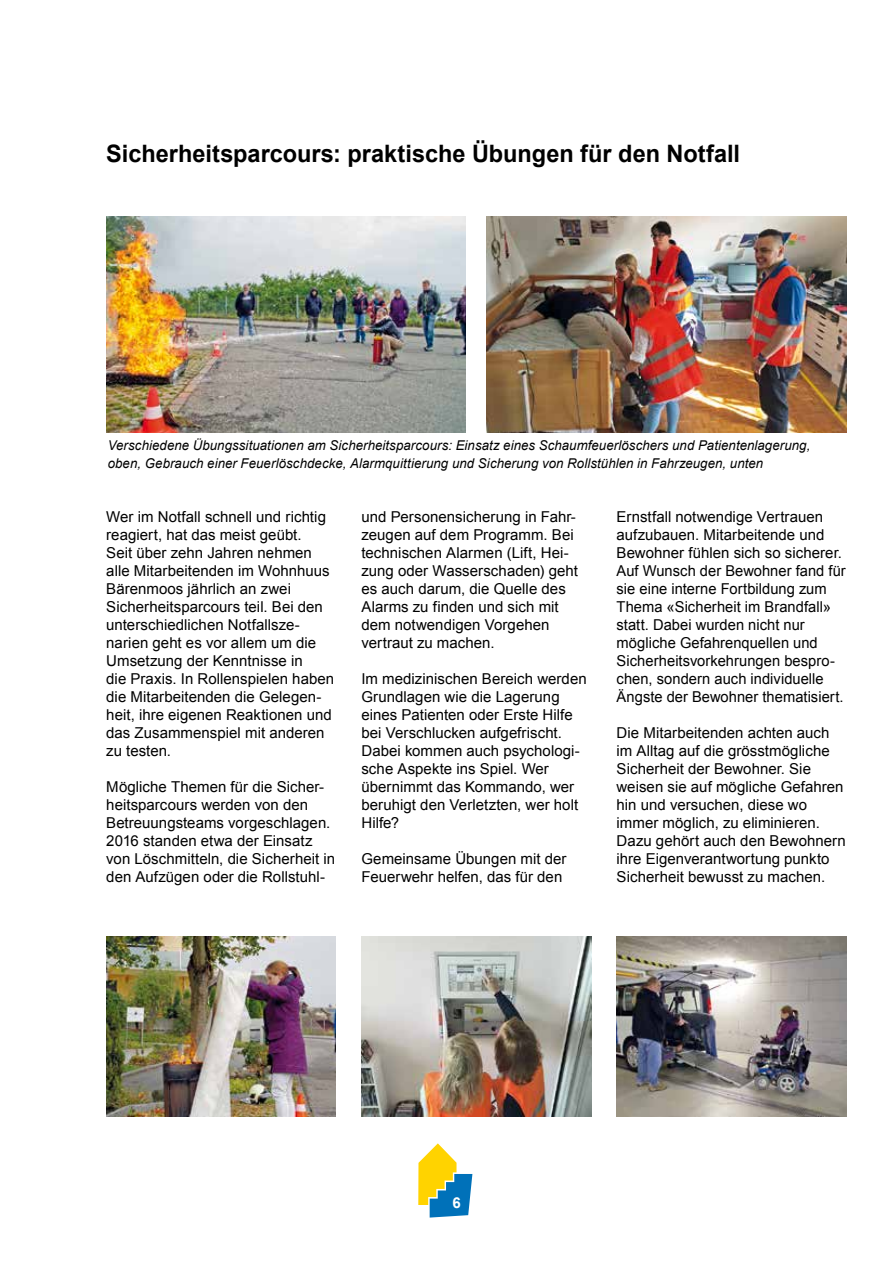
<style>
.page{position:relative;width:893px;height:1263px;background:#fff}
.page>*{position:absolute;margin:0;border:0;box-sizing:border-box;transform-origin:0 0}
.t1{font:700 24px "Arial";color:#000}
.t2{font:15px/18px "Arial";letter-spacing:.005em;color:#000}
.t3{font:700 15px "Arial";color:#fff}
.t4{font:italic 13.5px/18px "Arial";letter-spacing:.005em;color:#000}
</style>
<div class="page">
<svg style="left:418px;top:1143px;width:54px;height:74px"></svg>
<img style="left:106px;top:216px;width:360px;height:216px">
<img style="left:487px;top:216px;width:359px;height:216px">
<img style="left:361px;top:936px;width:230px;height:180px">
<img style="left:617px;top:936px;width:229px;height:180px">
<img style="left:106px;top:936px;width:230px;height:180px">
<h1 class="t1" style="left:106px;top:140px;width:635px">Sicherheitsparcours: praktische Übungen für den Notfall</h1>
<p class="t4" style="left:108px;top:437px;width:704px">Verschiedene Übungssituationen am Sicherheitsparcours: Einsatz eines Schaumfeuerlöschers und Patientenlagerung, oben, Gebrauch einer Feuerlöschdecke, Alarmquittierung und Sicherung von Rollstühlen in Fahrzeugen, unten</p>
<p class="t2" style="left:106px;top:508px;width:229px">Wer im Notfall schnell und richtig reagiert, hat das meist geübt.<br>Seit über zehn Jahren nehmen alle Mitarbeitenden im Wohnhuus<br>Bärenmoos jährlich an zwei<br>Sicherheitsparcours teil. Bei den unterschiedlichen Notfallsze&shy;narien geht es vor allem um die<br>Umsetzung der Kenntnisse in<br>die Praxis. In Rollenspielen haben die Mitarbeitenden die Gelegen&shy;heit, ihre eigenen Reaktionen und das Zusammenspiel mit anderen zu testen.</p>
<p class="t2" style="left:106px;top:778px;width:230px">Mögliche Themen für die Sicher&shy;heitsparcours werden von den<br>Betreuungsteams vorgeschlagen.<br>2016 standen etwa der Einsatz von Löschmitteln, die Sicherheit in den Aufzügen oder die Rollstuhl-</p>
<p class="t2" style="left:361px;top:508px;width:218px">und Personensicherung in Fahr&shy;zeugen auf dem Programm. Bei technischen Alarmen (Lift, Hei&shy;zung oder Wasserschaden) geht es auch darum, die Quelle des<br>Alarms zu finden und sich mit dem notwendigen Vorgehen vertraut zu machen.</p>
<p class="t2" style="left:361px;top:670px;width:227px">Im medizinischen Bereich werden<br>Grundlagen wie die Lagerung eines Patienten oder Erste Hilfe bei Verschlucken aufgefrischt.<br>Dabei kommen auch psychologi&shy;sche Aspekte ins Spiel. Wer übernimmt das Kommando, wer beruhigt den Verletzten, wer holt<br>Hilfe?</p>
<p class="t2" style="left:361px;top:850px;width:207px">Gemeinsame Übungen mit der<br>Feuerwehr helfen, das für den</p>
<p class="t2" style="left:617px;top:508px;width:231px">Ernstfall notwendige Vertrauen aufzubauen. Mitarbeitende und<br>Bewohner fühlen sich so sicherer.<br>Auf Wunsch der Bewohner fand für sie eine interne Fortbildung zum<br>Thema «Sicherheit im Brandfall» statt. Dabei wurden nicht nur mögliche Gefahrenquellen und<br>Sicherheitsvorkehrungen bespro&shy;chen, sondern auch individuelle<br>Ängste der Bewohner thematisiert.</p>
<p class="t2" style="left:617px;top:724px;width:231px">Die Mitarbeitenden achten auch im Alltag auf die grösstmögliche<br>Sicherheit der Bewohner. Sie weisen sie auf mögliche Gefahren hin und versuchen, diese wo immer möglich, zu eliminieren.<br>Dazu gehört auch den Bewohnern ihre Eigenverantwortung punkto<br>Sicherheit bewusst zu machen.</p>
<p class="t3" style="left:453px;top:1194px;width:10px">26</p>
</div>
